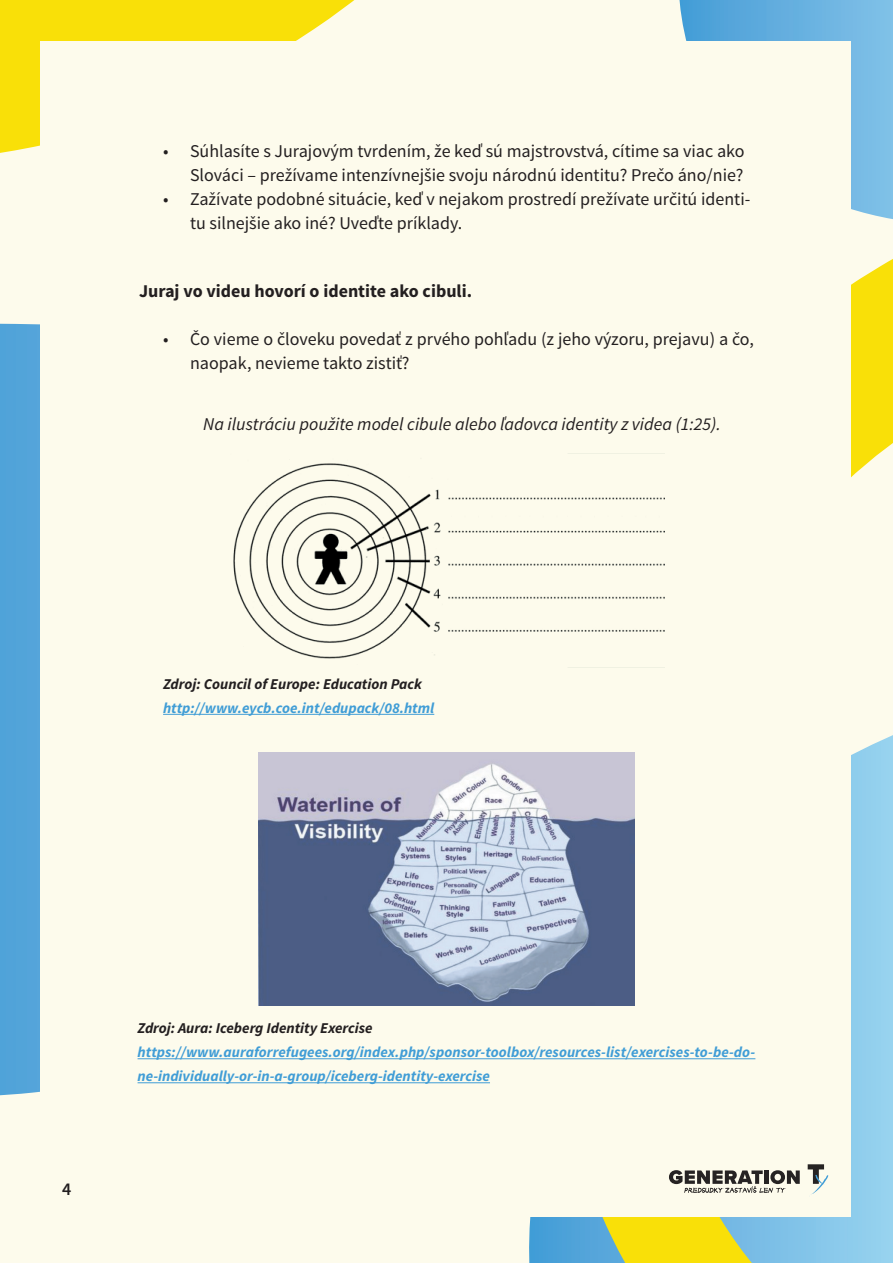
<style>
.page{position:relative;width:893px;height:1263px;background:#fdfbec}
.page>*{position:absolute;margin:0;border:0;box-sizing:border-box;transform-origin:0 0}
.t1{font:18px/24px "Source Sans Pro";color:#231f20}
.t2{font:italic 18px "Source Sans Pro";color:#231f20}
.t3{font:700 18px "Source Sans Pro";color:#231f20}
.t4{font:600 18px "Source Sans Pro";color:#231f20}
.t5{font:italic 700 15px/24px "Source Sans Pro";color:#409dd6}
.t6{font:italic 700 15px "Source Sans Pro";color:#231f20}
</style>
<div class="page">
<div style="left:0;top:323px;width:40px;height:773px;background:#52a4d9"></div>
<svg style="left:679px;top:0;width:214px;height:153px;background:#6db4e1"></svg>
<svg style="left:529px;top:153px;width:364px;height:1110px"></svg>
<svg style="left:0;top:0;width:355px;height:153px;background:#f9e219"></svg>
<div style="left:41px;top:41px;width:810px;height:1175px;background:#fdfbec"></div>
<svg style="left:808px;top:1164px;width:20px;height:31px"></svg>
<svg style="left:669px;top:1170px;width:131px;height:23px"></svg>
<hr style="left:163px;top:714px;width:271px;height:1px;background:#409dd6">
<img style="left:233px;top:463px;width:431px;height:205px">
<img style="left:258px;top:753px;width:377px;height:252px">
<hr style="left:138px;top:1058px;width:617px;height:1px;background:#409dd6">
<hr style="left:138px;top:1082px;width:352px;height:1px;background:#409dd6">
<p class="t1" style="left:163px;top:140px;width:583px;text-align:right">• Súhlasíte s Jurajovým tvrdením, že keď sú majstrovstvá, cítime sa viac ako<br>Slováci – prežívame intenzívnejšie svoju národnú identitu? Prečo áno/nie?</p>
<p class="t1" style="left:190px;top:188px;width:562px;text-indent:-27px">• Zažívate podobné situácie, keď v nejakom prostredí prežívate určitú identi&shy;tu silnejšie ako iné? Uveďte príklady.</p>
<p class="t3" style="left:139px;top:279px;width:335px">Juraj vo videu hovorí o identite ako cibuli.</p>
<p class="t1" style="left:190px;top:327px;width:565px;text-indent:-27px">• Čo vieme o človeku povedať z prvého pohľadu (z jeho výzoru, prejavu) a čo, naopak, nevieme takto zistiť?</p>
<p class="t2" style="left:203px;top:413px;width:519px">Na ilustráciu použite model cibule alebo ľadovca identity z videa (1:25).</p>
<p class="t6" style="left:163px;top:674px;width:260px">Zdroj: Council of Europe: Education Pack</p>
<p class="t5" style="left:163px;top:696px;width:273px">http://www.eycb.coe.int/edupack/08.html</p>
<p class="t4" style="left:62px;top:1177px;width:11px">4</p>
<p class="t6" style="left:138px;top:1019px;width:236px">Zdroj: Aura: Iceberg Identity Exercise</p>
<p class="t5" style="left:138px;top:1040px;width:619px">https://www.auraforrefugees.org/index.php/sponsor-toolbox/resources-list/exercises-to-be-do&shy;ne-individually-or-in-a-group/iceberg-identity-exercise</p>
</div>
